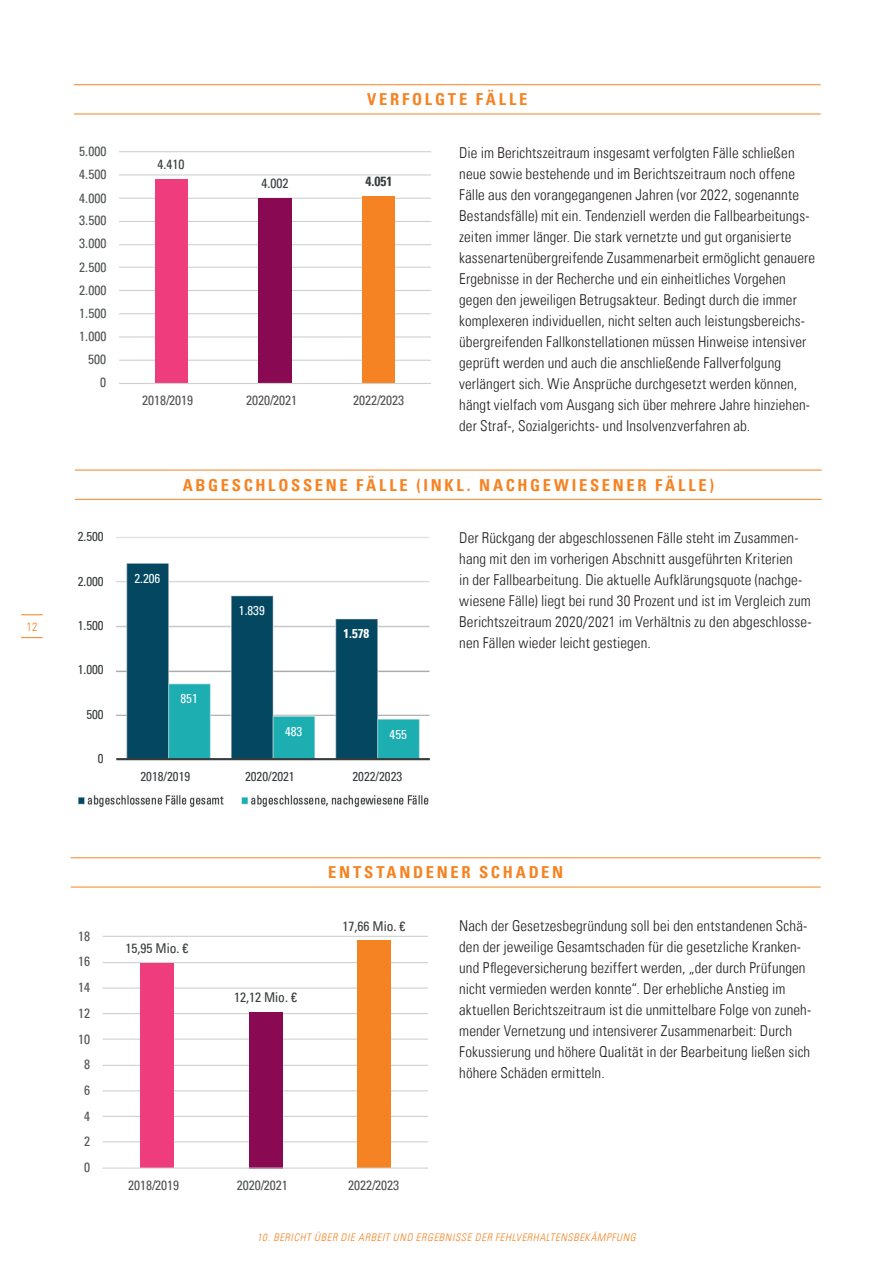
<style>
.page{position:relative;width:893px;height:1263px;background:#fff}
.page>*{position:absolute;margin:0;border:0;box-sizing:border-box;transform-origin:0 0}
.t1{font:16.5px "Univers Com 67 Bold Cond";letter-spacing:.165em;color:#f58322}
.t2{font:15px/21px "Univers Com 47 Light Cond";letter-spacing:.005em;color:#231f20}
.t3{font:condensed 13.5px "Univers";color:#515454}
.t4{font:condensed 13.5px "Univers";color:#373c3d}
.t5{font:700 condensed 13.5px "Univers";color:#373c3d}
.t6{font:condensed 12.9px "Univers";color:#373c3d}
.t7{font:condensed 12.9px "Univers";color:#fff}
.t8{font:700 condensed 12.9px "Univers";color:#fff}
.t9{font:12px "Univers Com 47 Light Cond";color:#f58220}
.t10{font:10.5px "Univers Com 47 Light Cond Obl";letter-spacing:.065em;color:#f58220}
</style>
<div class="page">
<svg style="left:21px;top:614px;width:21px;height:1px"></svg>
<svg style="left:21px;top:637px;width:21px;height:1px"></svg>
<hr style="left:119px;top:360px;width:312px;height:1px;background:#cfd1d1">
<hr style="left:119px;top:336px;width:312px;height:1px;background:#cfd1d1">
<hr style="left:119px;top:313px;width:312px;height:1px;background:#cfd1d1">
<hr style="left:119px;top:290px;width:312px;height:1px;background:#cfd1d1">
<hr style="left:119px;top:267px;width:312px;height:1px;background:#cfd1d1">
<hr style="left:119px;top:244px;width:312px;height:1px;background:#cfd1d1">
<hr style="left:119px;top:221px;width:312px;height:1px;background:#cfd1d1">
<hr style="left:119px;top:198px;width:312px;height:1px;background:#cfd1d1">
<hr style="left:119px;top:174px;width:312px;height:1px;background:#cfd1d1">
<hr style="left:119px;top:151px;width:312px;height:1px;background:#cfd1d1">
<div style="left:155px;top:179px;width:32px;height:204px;background:#ef3c7d"></div>
<div style="left:259px;top:198px;width:33px;height:185px;background:#890a52"></div>
<div style="left:363px;top:196px;width:32px;height:187px;background:#f58323"></div>
<hr style="left:119px;top:383px;width:312px;height:1px;background:#cfd1d1">
<hr style="left:103px;top:1141px;width:325px;height:1px;background:#cfd1d1">
<hr style="left:103px;top:1116px;width:325px;height:1px;background:#cfd1d1">
<hr style="left:103px;top:1090px;width:325px;height:1px;background:#cfd1d1">
<hr style="left:103px;top:1065px;width:325px;height:1px;background:#cfd1d1">
<hr style="left:103px;top:1038px;width:325px;height:2px;background:#cfd1d1">
<hr style="left:103px;top:1013px;width:325px;height:1px;background:#cfd1d1">
<hr style="left:103px;top:987px;width:325px;height:2px;background:#cfd1d1">
<hr style="left:103px;top:962px;width:325px;height:1px;background:#cfd1d1">
<hr style="left:103px;top:936px;width:325px;height:1px;background:#cfd1d1">
<div style="left:140px;top:963px;width:34px;height:205px;background:#ef3c7d"></div>
<div style="left:249px;top:1012px;width:34px;height:156px;background:#890a52"></div>
<div style="left:357px;top:941px;width:34px;height:227px;background:#f58323"></div>
<hr style="left:103px;top:1167px;width:325px;height:2px;background:#cfd1d1">
<img style="left:116px;top:537px;width:314px;height:178px">
<svg style="left:127px;top:563px;width:251px;height:120px"></svg>
<svg style="left:126px;top:683px;width:294px;height:75px"></svg>
<hr style="left:116px;top:758px;width:314px;height:2px;background:#373c3d">
<img style="left:78px;top:795px;width:351px;height:12px">
<hr style="left:74px;top:114px;width:747px;height:1px;background:#f58322">
<hr style="left:74px;top:84px;width:747px;height:1px;background:#f58322">
<hr style="left:75px;top:499px;width:747px;height:1px;background:#f58322">
<hr style="left:75px;top:470px;width:747px;height:1px;background:#f58322">
<hr style="left:71px;top:887px;width:750px;height:1px;background:#f58322">
<hr style="left:71px;top:857px;width:750px;height:1px;background:#f58322">
<p class="t9" style="left:26px;top:620px;width:12px">12</p>
<p class="t3" style="left:79px;top:143px;width:28px">5.000</p>
<p class="t3" style="left:79px;top:166px;width:28px">4.500</p>
<p class="t3" style="left:79px;top:189px;width:28px">4.000</p>
<p class="t3" style="left:79px;top:212px;width:28px">3.500</p>
<p class="t3" style="left:79px;top:235px;width:28px">3.000</p>
<p class="t3" style="left:79px;top:258px;width:28px">2.500</p>
<p class="t3" style="left:79px;top:282px;width:28px">2.000</p>
<p class="t3" style="left:79px;top:305px;width:28px">1.500</p>
<p class="t3" style="left:79px;top:327px;width:28px">1.000</p>
<p class="t3" style="left:88px;top:351px;width:19px">500</p>
<p class="t3" style="left:100px;top:374px;width:7px">0</p>
<p class="t6" style="left:78px;top:528px;width:27px">2.500</p>
<p class="t6" style="left:78px;top:573px;width:27px">2.000</p>
<p class="t6" style="left:78px;top:617px;width:27px">1.500</p>
<p class="t6" style="left:78px;top:662px;width:27px">1.000</p>
<p class="t6" style="left:86px;top:706px;width:19px">500</p>
<p class="t6" style="left:98px;top:750px;width:7px">0</p>
<p class="t1" style="left:367px;top:89px;width:162px">VERFOLGTE FÄLLE</p>
<p class="t4" style="left:158px;top:156px;width:28px">4.410</p>
<p class="t4" style="left:262px;top:175px;width:28px">4.002</p>
<p class="t5" style="left:366px;top:173px;width:28px">4.051</p>
<p class="t3" style="left:142px;top:392px;width:52px">2018/2019</p>
<p class="t3" style="left:246px;top:392px;width:52px">2020/2021</p>
<p class="t3" style="left:353px;top:392px;width:52px">2022/2023</p>
<p class="t2" style="left:459px;top:142px;width:357px">Die im Berichtszeitraum insgesamt verfolgten Fälle schließen neue sowie bestehende und im Berichtszeitraum noch offene Fälle aus den vorangegangenen Jahren (vor 2022, sogenannte Bestandsfälle) mit ein. Tendenziell werden die Fallbearbeitungs&shy;zeiten immer länger. Die stark vernetzte und gut organisierte kassenartenübergreifende Zusammenarbeit ermöglicht genauere Ergebnisse in der Recherche und ein einheitliches Vorgehen gegen den jeweiligen Betrugsakteur. Bedingt durch die immer komplexeren individuellen, nicht selten auch leistungsbereichs&shy;übergreifenden Fallkonstellationen müssen Hinweise intensiver geprüft werden und auch die anschließende Fallverfolgung verlängert sich. Wie Ansprüche durchgesetzt werden können, hängt vielfach vom Ausgang sich über mehrere Jahre hinziehen&shy;der Straf-, Sozialgerichts- und Insolvenzverfahren ab.</p>
<p class="t7" style="left:134px;top:570px;width:27px">2.206</p>
<p class="t1" style="left:183px;top:474px;width:533px">ABGESCHLOSSENE FÄLLE (INKL. NACHGEWIESENER FÄLLE)</p>
<p class="t7" style="left:180px;top:690px;width:19px">851</p>
<p class="t7" style="left:239px;top:603px;width:27px">1.839</p>
<p class="t8" style="left:343px;top:626px;width:27px">1.578</p>
<p class="t7" style="left:285px;top:723px;width:19px">483</p>
<p class="t7" style="left:390px;top:726px;width:19px">455</p>
<p class="t2" style="left:459px;top:528px;width:354px">Der Rückgang der abgeschlossenen Fälle steht im Zusammen&shy;hang mit den im vorherigen Abschnitt ausgeführten Kriterien<br>in der Fallbearbeitung. Die aktuelle Aufklärungsquote (nachge&shy;wiesene Fälle) liegt bei rund 30 Prozent und ist im Vergleich zum Berichtszeitraum 2020/2021 im Verhältnis zu den abgeschlosse&shy;nen Fällen wieder leicht gestiegen.</p>
<p class="t6" style="left:140px;top:768px;width:51px">2018/2019</p>
<p class="t6" style="left:245px;top:768px;width:51px">2020/2021</p>
<p class="t6" style="left:352px;top:768px;width:51px">2022/2023</p>
<p class="t3" style="left:78px;top:927px;width:13px">18</p>
<p class="t3" style="left:78px;top:953px;width:13px">16</p>
<p class="t3" style="left:78px;top:978px;width:13px">14</p>
<p class="t3" style="left:78px;top:1005px;width:13px">12</p>
<p class="t3" style="left:78px;top:1030px;width:13px">10</p>
<p class="t3" style="left:84px;top:1056px;width:7px">8</p>
<p class="t3" style="left:84px;top:1081px;width:7px">6</p>
<p class="t3" style="left:84px;top:1107px;width:7px">4</p>
<p class="t3" style="left:84px;top:1133px;width:7px">2</p>
<p class="t3" style="left:84px;top:1158px;width:7px">0</p>
<p class="t4" style="left:126px;top:939px;width:64px">15,95 Mio. €</p>
<p class="t4" style="left:234px;top:989px;width:64px">12,12 Mio. €</p>
<p class="t1" style="left:328px;top:862px;width:237px">ENTSTANDENER SCHADEN</p>
<p class="t4" style="left:342px;top:918px;width:64px">17,66 Mio. €</p>
<p class="t2" style="left:459px;top:916px;width:353px">Nach der Gesetzesbegründung soll bei den entstandenen Schä&shy;den der jeweilige Gesamtschaden für die gesetzliche Kranken&shy;und Pflegeversicherung beziffert werden, „der durch Prüfungen nicht vermieden werden konnte“. Der erhebliche Anstieg im aktuellen Berichtszeitraum ist die unmittelbare Folge von zuneh&shy;mender Vernetzung und intensiverer Zusammenarbeit: Durch Fokussierung und höhere Qualität in der Bearbeitung ließen sich höhere Schäden ermitteln.</p>
<p class="t3" style="left:128px;top:1176px;width:52px">2018/2019</p>
<p class="t3" style="left:237px;top:1176px;width:52px">2020/2021</p>
<p class="t3" style="left:348px;top:1176px;width:52px">2022/2023</p>
<p class="t10" style="left:257px;top:1231px;width:380px">10. BERICHT ÜBER DIE ARBEIT UND ERGEBNISSE DER FEHLVERHALTENSBEKÄMPFUNG</p>
</div>
